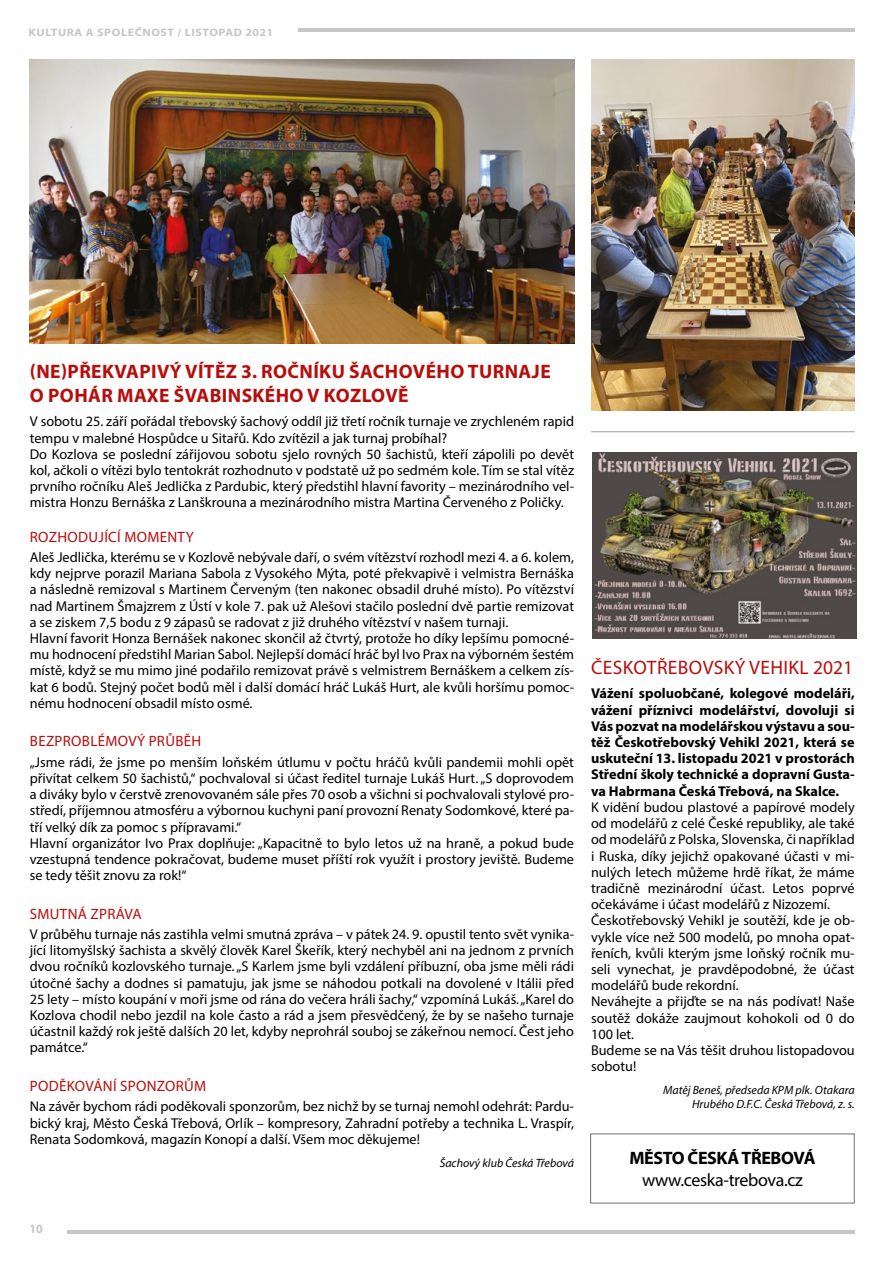
<style>
.page{position:relative;width:893px;height:1263px;background:#fff}
.page>*{position:absolute;margin:0;border:0;box-sizing:border-box;transform-origin:0 0}
.t1{font:700 19.5px/23.4px "Myriad Pro";letter-spacing:.02em;color:#b70e0c}
.t2{font:19.5px "Myriad Pro";letter-spacing:.02em;color:#b70e0c}
.t3{font:18px "Myriad Pro";letter-spacing:-.02em;color:#000}
.t4{font:700 18px "Myriad Pro";letter-spacing:-.02em;color:#000}
.t5{font:15px "Myriad Pro";letter-spacing:.02em;color:#b70e0c}
.t6{font:14.25px/16.2px "Myriad Pro";color:#000}
.t7{font:700 14.25px/16.2px "Myriad Pro";color:#000;text-align:justify}
.t8{font:700 12.75px "Myriad Pro";color:#c6c6c6;scale:.94 1}
.t9{font:italic 12px/14.4px "Myriad Pro";color:#000;text-align:right}
.t10{font:700 10.8px "Myriad Pro";letter-spacing:.05em;color:#c6c6c6;scale:1.11 1}
</style>
<div class="page">
<hr style="left:68px;top:1230px;width:787px;height:3px;background:#c6c6c6">
<hr style="left:298px;top:29px;width:556px;height:3px;background:#c6c6c6">
<img style="left:30px;top:60px;width:544px;height:283px">
<img style="left:592px;top:452px;width:264px;height:187px">
<img style="left:591px;top:60px;width:264px;height:350px">
<div style="left:590px;top:1133px;width:265px;height:70px;border:1px solid #706f6f"></div>
<hr style="left:591px;top:431px;width:264px;height:1px;background:#9d9d9c">
<p class="t10" style="left:29px;top:25px;width:222px">KULTURA A SPOLEČNOST / LISTOPAD 2021</p>
<h1 class="t1" style="left:30px;top:359px;width:522px">(NE)PŘEKVAPIVÝ VÍTĚZ 3. ROČNÍKU ŠACHOVÉHO TURNAJE<br>O POHÁR MAXE ŠVABINSKÉHO V KOZLOVĚ</h1>
<p class="t6" style="left:30px;top:413px;width:546px">V sobotu 25. září pořádal třebovský šachový oddíl již třetí ročník turnaje ve zrychleném rapid tempu v malebné Hospůdce u Sitařů. Kdo zvítězil a jak turnaj probíhal?<br>Do Kozlova se poslední zářijovou sobotu sjelo rovných 50 šachistů, kteří zápolili po devět kol, ačkoli o vítězi bylo tentokrát rozhodnuto v podstatě už po sedmém kole. Tím se stal vítěz prvního ročníku Aleš Jedlička z Pardubic, který předstihl hlavní favority – mezinárodního vel&shy;mistra Honzu Bernáška z Lanškrouna a mezinárodního mistra Martina Červeného z Poličky.</p>
<p class="t5" style="left:30px;top:527px;width:165px">ROZHODUJÍCÍ MOMENTY</p>
<p class="t6" style="left:30px;top:549px;width:546px">Aleš Jedlička, kterému se v Kozlově nebývale daří, o svém vítězství rozhodl mezi 4. a 6. kolem, kdy nejprve porazil Mariana Sabola z Vysokého Mýta, poté překvapivě i velmistra Bernáška a následně remizoval s Martinem Červeným (ten nakonec obsadil druhé místo). Po vítězství nad Martinem Šmajzrem z Ústí v kole 7. pak už Alešovi stačilo poslední dvě partie remizovat a se ziskem 7,5 bodu z 9 zápasů se radovat z již druhého vítězství v našem turnaji.<br>Hlavní favorit Honza Bernášek nakonec skončil až čtvrtý, protože ho díky lepšímu pomocné&shy;mu hodnocení předstihl Marian Sabol. Nejlepší domácí hráč byl Ivo Prax na výborném šestém místě, když se mu mimo jiné podařilo remizovat právě s velmistrem Bernáškem a celkem zís&shy;kat 6 bodů. Stejný počet bodů měl i další domácí hráč Lukáš Hurt, ale kvůli horšímu pomoc&shy;nému hodnocení obsadil místo osmé.</p>
<p class="t5" style="left:30px;top:732px;width:173px">BEZPROBLÉMOVÝ PRŮBĚH</p>
<p class="t6" style="left:30px;top:754px;width:546px">„Jsme rádi, že jsme po menším loňském útlumu v počtu hráčů kvůli pandemii mohli opět přivítat celkem 50 šachistů,“ pochvaloval si účast ředitel turnaje Lukáš Hurt. „S doprovodem a diváky bylo v čerstvě zrenovovaném sále přes 70 osob a všichni si pochvalovali stylové pro&shy;středí, příjemnou atmosféru a výbornou kuchyni paní provozní Renaty Sodomkové, které pa&shy;tří velký dík za pomoc s přípravami.“<br>Hlavní organizátor Ivo Prax doplňuje: „Kapacitně to bylo letos už na hraně, a pokud bude vzestupná tendence pokračovat, budeme muset příští rok využít i prostory jeviště. Budeme se tedy těšit znovu za rok!“</p>
<p class="t5" style="left:30px;top:904px;width:113px">SMUTNÁ ZPRÁVA</p>
<p class="t6" style="left:30px;top:926px;width:546px;text-align:justify">V průběhu turnaje nás zastihla velmi smutná zpráva – v pátek 24. 9. opustil tento svět vynika&shy;jící litomyšlský šachista a skvělý člověk Karel Škeřík, který nechyběl ani na jednom z prvních dvou ročníků kozlovského turnaje. „S Karlem jsme byli vzdálení příbuzní, oba jsme měli rádi útočné šachy a dodnes si pamatuju, jak jsme se náhodou potkali na dovolené v Itálii před 25 lety – místo koupání v moři jsme od rána do večera hráli šachy,“ vzpomíná Lukáš. „Karel do Kozlova chodil nebo jezdil na kole často a rád a jsem přesvědčený, že by se našeho turnaje účastnil každý rok ještě dalších 20 let, kdyby neprohrál souboj se zákeřnou nemocí. Čest jeho památce.“</p>
<p class="t5" style="left:30px;top:1077px;width:178px">PODĚKOVÁNÍ SPONZORŮM</p>
<p class="t6" style="left:30px;top:1098px;width:546px;text-align:justify">Na závěr bychom rádi poděkovali sponzorům, bez nichž by se turnaj nemohl odehrát: Pardu&shy;bický kraj, Město Česká Třebová, Orlík – kompresory, Zahradní potřeby a technika L. Vraspír, Renata Sodomková, magazín Konopí a další. Všem moc děkujeme!</p>
<p class="t9" style="left:440px;top:1155px;width:136px">Šachový klub Česká Třebová</p>
<p class="t8" style="left:29px;top:1220px;width:16px">10</p>
<h1 class="t2" style="left:591px;top:655px;width:263px">ČESKOTŘEBOVSKÝ VEHIKL 2021</h1>
<p class="t7" style="left:591px;top:685px;width:265px">Vážení spoluobčané, kolegové modeláři, vážení příznivci modelářství, dovoluji si Vás pozvat na modelářskou výstavu a sou&shy;těž Českotřebovský Vehikl 2021, která se uskuteční 13. listopadu 2021 v prostorách Střední školy technické a dopravní Gusta&shy;va Habrmana Česká Třebová, na Skalce.</p>
<p class="t6" style="left:591px;top:799px;width:265px">K vidění budou plastové a papírové modely od modelářů z celé České republiky, ale také od modelářů z Polska, Slovenska, či například i Ruska, díky jejichž opakované účasti v mi&shy;nulých letech můžeme hrdě říkat, že máme tradičně mezinárodní účast. Letos poprvé očekáváme i účast modelářů z Nizozemí.<br>Českotřebovský Vehikl je soutěží, kde je ob&shy;vykle více než 500 modelů, po mnoha opat&shy;řeních, kvůli kterým jsme loňský ročník mu&shy;seli vynechat, je pravděpodobné, že účast modelářů bude rekordní.<br>Neváhejte a přijďte se na nás podívat! Naše soutěž dokáže zaujmout kohokoli od 0 do 100 let.<br>Budeme se na Vás těšit druhou listopadovou sobotu!</p>
<p class="t9" style="left:663px;top:1082px;width:193px">Matěj Beneš, předseda KPM plk. Otakara<br>Hrubého D.F.C. Česká Třebová, z. s.</p>
<p class="t4" style="left:629px;top:1146px;width:188px">MĚSTO ČESKÁ TŘEBOVÁ</p>
<p class="t3" style="left:642px;top:1169px;width:162px">www.ceska-trebova.cz</p>
</div>
